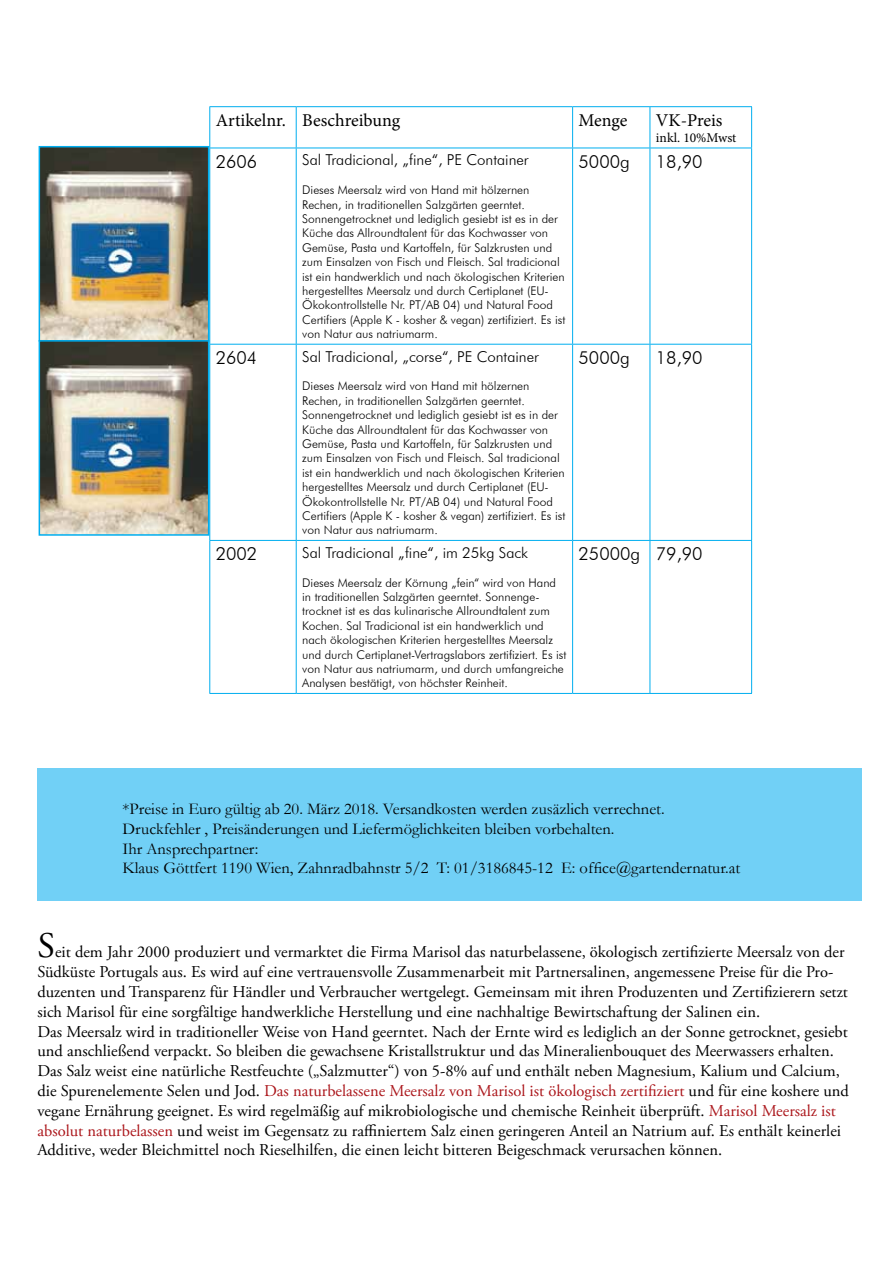
<style>
.page{position:relative;width:893px;height:1263px;background:#fff}
.page>*{position:absolute;margin:0;border:0;box-sizing:border-box;transform-origin:0 0}
.t1{font:300 18px "Futura BT";color:#000}
.t2{font:18px "Minion Pro";color:#000}
.t3{font:16.5px/19.8px "Adobe Garamond Pro";color:#000}
.t4{font:16.5px/19.8px "Garamond";color:#000}
.t5{font:300 15px "Futura BT";color:#000}
.t6{font:13.5px "Minion Pro";color:#000}
.t7{font:300 12px/14.4px "Futura BT";color:#000}
.s1{font-size:36px}
.s2{color:#ab161b}
</style>
<div class="page">
<hr style="left:209px;top:106px;width:87px;height:1px;background:#00aeef">
<hr style="left:209px;top:107px;width:1px;height:41px;background:#00aeef">
<hr style="left:296px;top:106px;width:277px;height:1px;background:#00aeef">
<hr style="left:296px;top:107px;width:1px;height:41px;background:#00aeef">
<hr style="left:573px;top:106px;width:77px;height:1px;background:#00aeef">
<hr style="left:572px;top:107px;width:1px;height:41px;background:#00aeef">
<hr style="left:650px;top:106px;width:102px;height:1px;background:#00aeef">
<hr style="left:650px;top:107px;width:1px;height:41px;background:#00aeef">
<hr style="left:751px;top:107px;width:1px;height:41px;background:#00aeef">
<hr style="left:209px;top:148px;width:87px;height:1px;background:#00aeef">
<hr style="left:209px;top:148px;width:1px;height:196px;background:#00aeef">
<hr style="left:296px;top:148px;width:277px;height:1px;background:#00aeef">
<hr style="left:296px;top:148px;width:1px;height:196px;background:#00aeef">
<hr style="left:573px;top:148px;width:77px;height:1px;background:#00aeef">
<hr style="left:572px;top:148px;width:1px;height:196px;background:#00aeef">
<hr style="left:650px;top:148px;width:102px;height:1px;background:#00aeef">
<hr style="left:650px;top:148px;width:1px;height:196px;background:#00aeef">
<hr style="left:751px;top:148px;width:1px;height:196px;background:#00aeef">
<hr style="left:209px;top:344px;width:87px;height:1px;background:#00aeef">
<hr style="left:209px;top:345px;width:1px;height:195px;background:#00aeef">
<hr style="left:296px;top:344px;width:277px;height:1px;background:#00aeef">
<hr style="left:296px;top:345px;width:1px;height:195px;background:#00aeef">
<hr style="left:573px;top:344px;width:77px;height:1px;background:#00aeef">
<hr style="left:572px;top:345px;width:1px;height:195px;background:#00aeef">
<hr style="left:650px;top:344px;width:102px;height:1px;background:#00aeef">
<hr style="left:650px;top:345px;width:1px;height:195px;background:#00aeef">
<hr style="left:751px;top:345px;width:1px;height:195px;background:#00aeef">
<hr style="left:209px;top:540px;width:87px;height:1px;background:#00aeef">
<hr style="left:209px;top:541px;width:1px;height:152px;background:#00aeef">
<hr style="left:296px;top:540px;width:277px;height:1px;background:#00aeef">
<hr style="left:296px;top:541px;width:1px;height:152px;background:#00aeef">
<hr style="left:573px;top:540px;width:77px;height:1px;background:#00aeef">
<hr style="left:572px;top:541px;width:1px;height:152px;background:#00aeef">
<hr style="left:650px;top:540px;width:102px;height:1px;background:#00aeef">
<hr style="left:650px;top:541px;width:1px;height:152px;background:#00aeef">
<hr style="left:751px;top:541px;width:1px;height:152px;background:#00aeef">
<hr style="left:209px;top:693px;width:87px;height:1px;background:#00aeef">
<hr style="left:296px;top:693px;width:277px;height:1px;background:#00aeef">
<hr style="left:573px;top:693px;width:77px;height:1px;background:#00aeef">
<hr style="left:650px;top:693px;width:102px;height:1px;background:#00aeef">
<img style="left:42px;top:149px;width:164px;height:384px">
<div style="left:39px;top:146px;width:170px;height:196px;border:2px solid #00aeef"></div>
<div style="left:39px;top:340px;width:170px;height:196px;border:2px solid #00aeef"></div>
<div style="left:37px;top:768px;width:825px;height:133px;background:#71d0f6"></div>
<h1 class="t2" style="left:216px;top:108px;width:186px">Artikelnr. Beschreibung</h1>
<h1 class="t2" style="left:579px;top:108px;width:50px">Menge</h1>
<h1 class="t2" style="left:656px;top:108px;width:68px">VK-Preis</h1>
<p class="t6" style="left:656px;top:129px;width:82px">inkl. 10%Mwst</p>
<h1 class="t1" style="left:216px;top:150px;width:43px">2606</h1>
<p class="t5" style="left:302px;top:151px;width:228px">Sal Tradicional, „fine“, PE Container</p>
<p class="t7" style="left:302px;top:183px;width:265px">Dieses Meersalz wird von Hand mit hölzernen Rechen, in traditionellen Salzgärten geerntet.<br>Sonnengetrocknet und lediglich gesiebt ist es in der Küche das Allroundtalent für das Kochwasser von Gemüse, Pasta und Kartoffeln, für Salzkrusten und zum Einsalzen von Fisch und Fleisch. Sal tradicional ist ein handwerklich und nach ökologischen Kriterien hergestelltes Meersalz und durch Certiplanet (EU-Ökokontrollstelle Nr. PT/AB 04) und Natural Food Certifiers (Apple K - kosher &amp; vegan) zertifiziert. Es ist von Natur aus natriumarm.</p>
<h1 class="t1" style="left:579px;top:150px;width:53px">5000g</h1>
<h1 class="t1" style="left:656px;top:150px;width:48px">18,90</h1>
<h1 class="t1" style="left:216px;top:347px;width:43px">2604</h1>
<p class="t5" style="left:302px;top:347px;width:238px">Sal Tradicional, „corse“, PE Container</p>
<p class="t7" style="left:302px;top:379px;width:265px">Dieses Meersalz wird von Hand mit hölzernen Rechen, in traditionellen Salzgärten geerntet.<br>Sonnengetrocknet und lediglich gesiebt ist es in der Küche das Allroundtalent für das Kochwasser von Gemüse, Pasta und Kartoffeln, für Salzkrusten und zum Einsalzen von Fisch und Fleisch. Sal tradicional ist ein handwerklich und nach ökologischen Kriterien hergestelltes Meersalz und durch Certiplanet (EU-Ökokontrollstelle Nr. PT/AB 04) und Natural Food Certifiers (Apple K - kosher &amp; vegan) zertifiziert. Es ist von Natur aus natriumarm.</p>
<h1 class="t1" style="left:216px;top:543px;width:43px">2002</h1>
<p class="t5" style="left:302px;top:543px;width:227px">Sal Tradicional „fine“, im 25kg Sack</p>
<p class="t7" style="left:302px;top:575px;width:266px">Dieses Meersalz der Körnung „fein“ wird von Hand in traditionellen Salzgärten geerntet. Sonnenge&shy;trocknet ist es das kulinarische Allroundtalent zum Kochen. Sal Tradicional ist ein handwerklich und nach ökologischen Kriterien hergestelltes Meersalz und durch Certiplanet-Vertragslabors zertifiziert. Es ist von Natur aus natriumarm, und durch umfangreiche Analysen bestätigt, von höchster Reinheit.</p>
<h1 class="t1" style="left:579px;top:346px;width:53px">5000g</h1>
<h1 class="t1" style="left:656px;top:346px;width:48px">18,90</h1>
<h1 class="t1" style="left:579px;top:543px;width:125px">25000g 79,90</h1>
<p class="t4" style="left:123px;top:798px;width:619px">*Preise in Euro gültig ab 20. März 2018. Versandkosten werden zusäzlich verrechnet.<br>Druckfehler , Preisänderungen und Liefermöglichkeiten bleiben vorbehalten.<br>Ihr Ansprechpartner:<br>Klaus Göttfert 1190 Wien, Zahnradbahnstr 5/2 T: 01/3186845-12 E: office@gartendernatur.at</p>
<p class="t3" style="left:37px;top:943px;width:813px"><span class="s1">S</span>eit dem Jahr 2000 produziert und vermarktet die Firma Marisol das naturbelassene, ökologisch zertifizierte Meersalz von der Südküste Portugals aus. Es wird auf eine vertrauensvolle Zusammenarbeit mit Partnersalinen, angemessene Preise für die Pro&shy;duzenten und Transparenz für Händler und Verbraucher wertgelegt. Gemeinsam mit ihren Produzenten und Zertifizierern setzt sich Marisol für eine sorgfältige handwerkliche Herstellung und eine nachhaltige Bewirtschaftung der Salinen ein.<br>Das Meersalz wird in traditioneller Weise von Hand geerntet. Nach der Ernte wird es lediglich an der Sonne getrocknet, gesiebt und anschließend verpackt. So bleiben die gewachsene Kristallstruktur und das Mineralienbouquet des Meerwassers erhalten.<br>Das Salz weist eine natürliche Restfeuchte („Salzmutter“) von 5-8% auf und enthält neben Magnesium, Kalium und Calcium, die Spurenelemente Selen und Jod. <span class="s2">Das naturbelassene Meersalz von Marisol ist ökologisch zertifiziert</span> und für eine koshere und vegane Ernährung geeignet. Es wird regelmäßig auf mikrobiologische und chemische Reinheit überprüft. <span class="s2">Marisol Meersalz ist absolut naturbelassen</span> und weist im Gegensatz zu raffiniertem Salz einen geringeren Anteil an Natrium auf. Es enthält keinerlei Additive, weder Bleichmittel noch Rieselhilfen, die einen leicht bitteren Beigeschmack verursachen können.</p>
</div>
